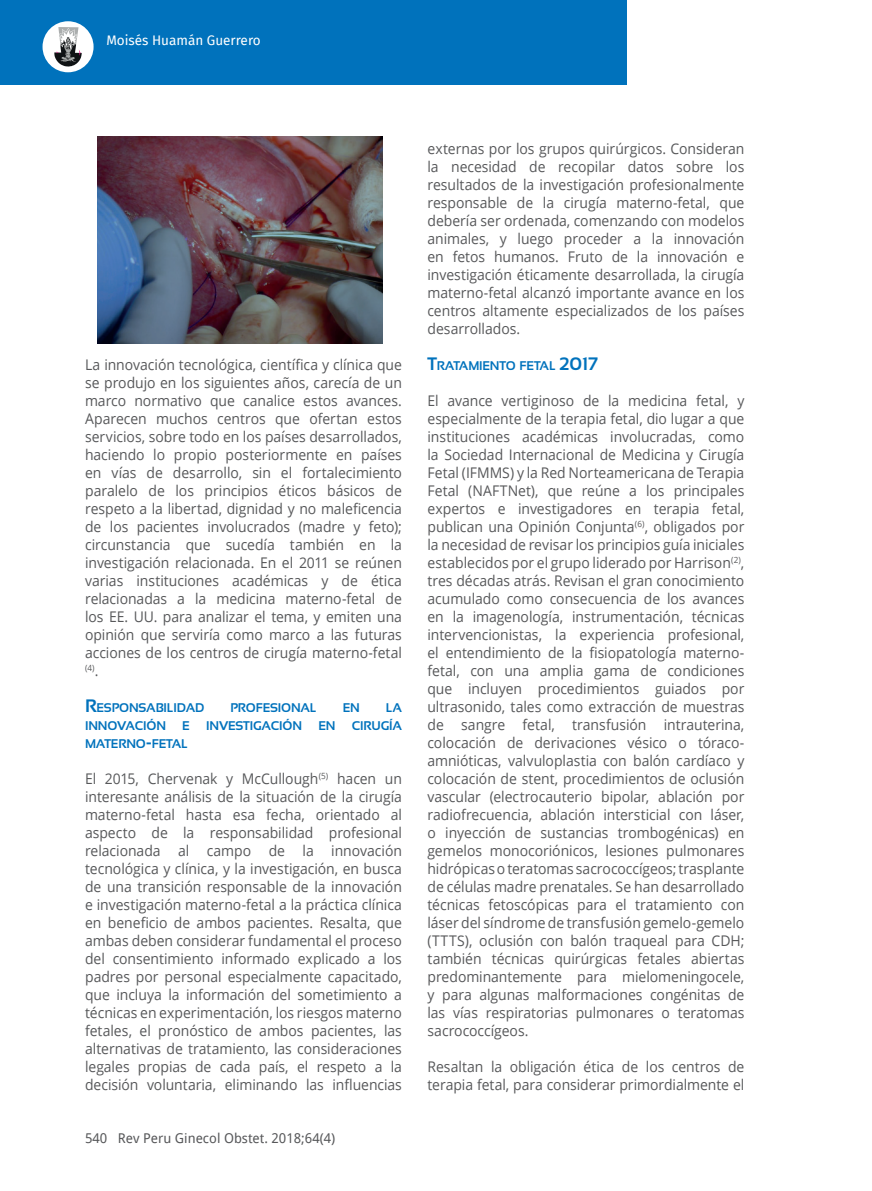
<style>
.page{position:relative;width:872px;height:1191px;background:#fff}
.page>*{position:absolute;margin:0;border:0;box-sizing:border-box;transform-origin:0 0}
.t1{font:14.7px/18px "Open Sans";letter-spacing:-.005em;color:#57585a;text-align:justify;scale:.95 1}
.t2{font:13.5px "Droid Sans";color:#57585a}
.t3{font:13.5px "Fira Sans";color:#fff}
.t4{font:700 12.6px "Sansation";letter-spacing:-.015em;color:#0072bc}
.t5{font:8.55px "Open Sans";color:#57585a;scale:.95 1}
.s1{font-size:14.7px}
.s2{font-size:18px}
</style>
<div class="page">
<div style="left:0;top:0;width:626px;height:85px;background:#0072bc"></div>
<div style="left:43px;top:21px;width:51px;height:51px;background:#fff;border-radius:50%"></div>
<svg style="left:54px;top:27px;width:28px;height:40px"></svg>
<img style="left:97px;top:136px;width:285px;height:208px">
<p class="t3" style="left:106px;top:30px;width:156px">Moisés Huamán Guerrero</p>
<p class="t1" style="left:85px;top:355px;width:335px">La innovación tecnológica, científica y clínica que se produjo en los siguientes años, carecía de un marco normativo que canalice estos avances.<br>Aparecen muchos centros que ofertan estos servicios, sobre todo en los países desarrollados, haciendo lo propio posteriormente en países en vías de desarrollo, sin el fortalecimiento paralelo de los principios éticos básicos de respeto a la libertad, dignidad y no maleficencia de los pacientes involucrados (madre y feto); circunstancia que sucedía también en la investigación relacionada. En el 2011 se reúnen varias instituciones académicas y de ética relacionadas a la medicina materno-fetal de los EE. UU. para analizar el tema, y emiten una opinión que serviría como marco a las futuras acciones de los centros de cirugía materno-fetal</p>
<p class="t5" style="left:85px;top:662px;width:16px">(4)<span class="s1">.</span></p>
<p class="t4" style="left:85px;top:701px;width:121px"><span class="s2">R</span>ESPONSABILIDAD</p>
<p class="t4" style="left:230px;top:701px;width:88px">PROFESIONAL</p>
<p class="t4" style="left:343px;top:701px;width:19px">EN</p>
<p class="t4" style="left:386px;top:701px;width:18px">LA</p>
<p class="t4" style="left:85px;top:719px;width:82px">INNOVACIÓN</p>
<p class="t4" style="left:182px;top:719px;width:9px">E</p>
<p class="t4" style="left:206px;top:719px;width:97px">INVESTIGACIÓN</p>
<p class="t4" style="left:318px;top:719px;width:19px">EN</p>
<p class="t4" style="left:352px;top:719px;width:52px">CIRUGÍA</p>
<p class="t4" style="left:85px;top:737px;width:104px">MATERNO<span class="s2">-</span>FETAL</p>
<p class="t1" style="left:85px;top:769px;width:335px">El 2015, Chervenak y McCullough<sup>(5)</sup> hacen un interesante análisis de la situación de la cirugía materno-fetal hasta esa fecha, orientado al aspecto de la responsabilidad profesional relacionada al campo de la innovación tecnológica y clínica, y la investigación, en busca de una transición responsable de la innovación e investigación materno-fetal a la práctica clínica en beneficio de ambos pacientes. Resalta, que ambas deben considerar fundamental el proceso del consentimiento informado explicado a los padres por personal especialmente capacitado, que incluya la información del sometimiento a técnicas en experimentación, los riesgos materno fetales, el pronóstico de ambos pacientes, las alternativas de tratamiento, las consideraciones legales propias de cada país, el respeto a la decisión voluntaria, eliminando las influencias</p>
<p class="t2" style="left:85px;top:1128px;width:252px">540 Rev Peru Ginecol Obstet. 2018;64(4)</p>
<p class="t1" style="left:427px;top:139px;width:335px">externas por los grupos quirúrgicos. Consideran la necesidad de recopilar datos sobre los resultados de la investigación profesionalmente responsable de la cirugía materno-fetal, que debería ser ordenada, comenzando con modelos animales, y luego proceder a la innovación en fetos humanos. Fruto de la innovación e investigación éticamente desarrollada, la cirugía materno-fetal alcanzó importante avance en los centros altamente especializados de los países desarrollados.</p>
<p class="t4" style="left:427px;top:359px;width:172px"><span class="s2">T</span>RATAMIENTO FETAL <span class="s2">2017</span></p>
<p class="t1" style="left:427px;top:391px;width:335px">El avance vertiginoso de la medicina fetal, y especialmente de la terapia fetal, dio lugar a que instituciones académicas involucradas, como la Sociedad Internacional de Medicina y Cirugía Fetal (IFMMS) y la Red Norteamericana de Terapia Fetal (NAFTNet), que reúne a los principales expertos e investigadores en terapia fetal, publican una Opinión Conjunta<sup>(6)</sup>, obligados por la necesidad de revisar los principios guía iniciales establecidos por el grupo liderado por Harrison<sup>(2)</sup>, tres décadas atrás. Revisan el gran conocimiento acumulado como consecuencia de los avances en la imagenología, instrumentación, técnicas intervencionistas, la experiencia profesional, el entendimiento de la fisiopatología materno&shy;fetal, con una amplia gama de condiciones que incluyen procedimientos guiados por ultrasonido, tales como extracción de muestras de sangre fetal, transfusión intrauterina, colocación de derivaciones vésico o tóraco&shy;amnióticas, valvuloplastia con balón cardíaco y colocación de stent, procedimientos de oclusión vascular (electrocauterio bipolar, ablación por radiofrecuencia, ablación intersticial con láser, o inyección de sustancias trombogénicas) en gemelos monocoriónicos, lesiones pulmonares hidrópicas o teratomas sacrococcígeos; trasplante de células madre prenatales. Se han desarrollado técnicas fetoscópicas para el tratamiento con láser del síndrome de transfusión gemelo-gemelo (TTTS), oclusión con balón traqueal para CDH; también técnicas quirúrgicas fetales abiertas predominantemente para mielomeningocele, y para algunas malformaciones congénitas de las vías respiratorias pulmonares o teratomas sacrococcígeos.</p>
<p class="t1" style="left:427px;top:1057px;width:335px">Resaltan la obligación ética de los centros de terapia fetal, para considerar primordialmente el</p>
</div>
